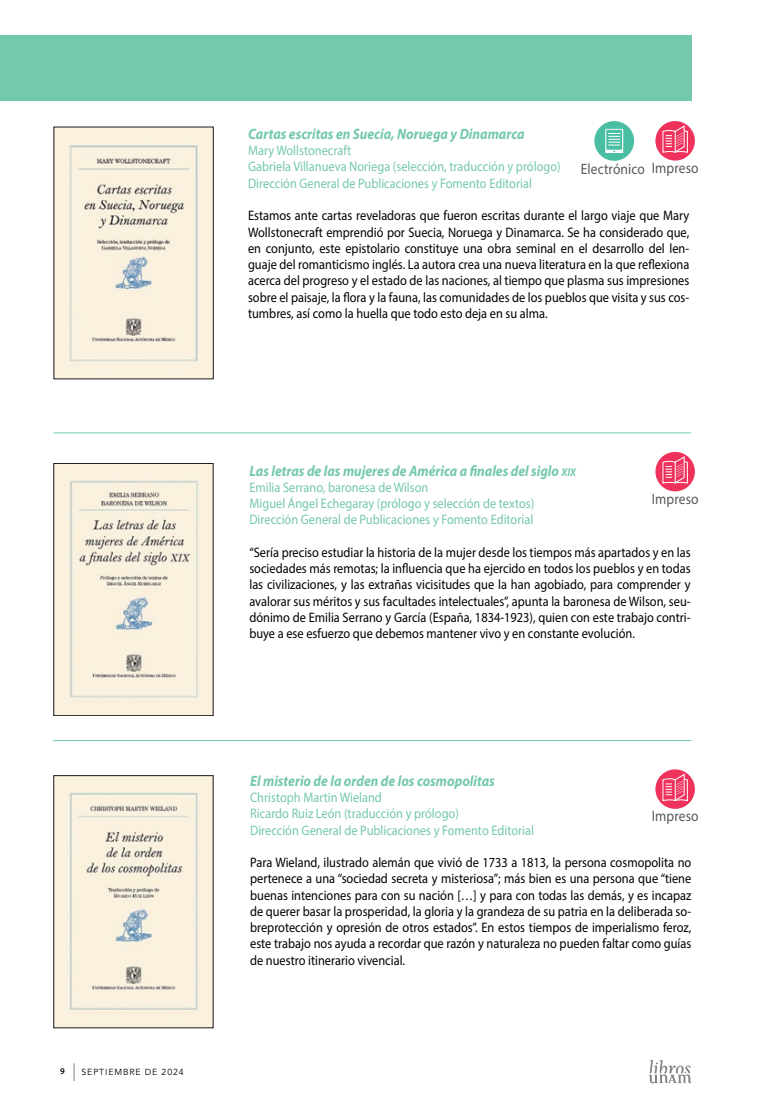
<style>
.page{position:relative;width:780px;height:1117px;background:#fff}
.page>*{position:absolute;margin:0;border:0;box-sizing:border-box;transform-origin:0 0}
.t1{font:italic 700 15px "Myriad Pro";color:#74c8ac;scale:.9 1}
.t2{font:15px "Myriad Pro";letter-spacing:.01em;color:#58595b;scale:.9 1}
.t3{font:13.75px/16.2px "Myriad Pro";color:#000;text-align:justify;scale:.9 1}
.t4{font:13.75px/16.2px "Myriad Pro";color:#74c8ac;scale:.9 1}
.t5{font:8.75px "Avenir LT Std";letter-spacing:.1em;color:#000}
.t6{font:600 8.75px "Myriad Pro";color:#000}
.s1{font-size:11.38px}
</style>
<div class="page">
<svg style="left:649px;top:1060px;width:42px;height:23px"></svg>
<svg style="left:74px;top:1063px;width:1px;height:17px"></svg>
<img style="left:56px;top:129px;width:155px;height:248px">
<img style="left:56px;top:465px;width:155px;height:248px">
<img style="left:56px;top:777px;width:155px;height:248px">
<div style="left:0;top:35px;width:691px;height:66px;background:#74c8ac"></div>
<hr style="left:53px;top:740px;width:638px;height:1px;background:#74c8ac">
<hr style="left:54px;top:432px;width:637px;height:1px;background:#74c8ac">
<div style="left:655px;top:452px;width:39px;height:39px;background:#ee325b;border-radius:50%"></div>
<svg style="left:662px;top:455px;width:26px;height:29px"></svg>
<div style="left:655px;top:121px;width:39px;height:39px;background:#ee325b;border-radius:50%"></div>
<svg style="left:662px;top:125px;width:26px;height:28px"></svg>
<div style="left:655px;top:769px;width:39px;height:39px;background:#ee325b;border-radius:50%"></div>
<svg style="left:662px;top:773px;width:26px;height:28px"></svg>
<div style="left:594px;top:121px;width:40px;height:40px;background:#4abea3;border-radius:50%"></div>
<svg style="left:605px;top:129px;width:18px;height:24px"></svg>
<p class="t6" style="left:60px;top:1065px;width:6px">9</p>
<p class="t5" style="left:81px;top:1066px;width:104px">SEPTIEMBRE DE 2024</p>
<p class="t1" style="left:248px;top:124px;width:309px">Cartas escritas en Suecia, Noruega y Dinamarca</p>
<p class="t4" style="left:248px;top:142px;width:349px">Mary Wollstonecraft<br>Gabriela Villanueva Noriega (selección, traducción y prólogo)<br>Dirección General de Publicaciones y Fomento Editorial</p>
<p class="t3" style="left:248px;top:207px;width:492px">Estamos ante cartas reveladoras que fueron escritas durante el largo viaje que Mary Wollstonecraft emprendió por Suecia, Noruega y Dinamarca. Se ha considerado que, en conjunto, este epistolario constituye una obra seminal en el desarrollo del len&shy;guaje del romanticismo inglés. La autora crea una nueva literatura en la que reflexiona acerca del progreso y el estado de las naciones, al tiempo que plasma sus impresiones sobre el paisaje, la flora y la fauna, las comunidades de los pueblos que visita y sus cos&shy;tumbres, así como la huella que todo esto deja en su alma.</p>
<p class="t2" style="left:580px;top:159px;width:132px">Electrónico Impreso</p>
<p class="t1" style="left:249px;top:460px;width:364px">Las letras de las mujeres de América a finales del siglo <span class="s1">xix</span></p>
<p class="t4" style="left:249px;top:479px;width:318px">Emilia Serrano, baronesa de Wilson<br>Miguel Ángel Echegaray (prólogo y selección de textos)<br>Dirección General de Publicaciones y Fomento Editorial</p>
<p class="t3" style="left:249px;top:544px;width:491px">“Sería preciso estudiar la historia de la mujer desde los tiempos más apartados y en las sociedades más remotas; la influencia que ha ejercido en todos los pueblos y en todas las civilizaciones, y las extrañas vicisitudes que la han agobiado, para comprender y avalorar sus méritos y sus facultades intelectuales”, apunta la baronesa de Wilson, seu&shy;dónimo de Emilia Serrano y García (España, 1834-1923), quien con este trabajo contri&shy;buye a ese esfuerzo que debemos mantener vivo y en constante evolución.</p>
<p class="t2" style="left:651px;top:489px;width:54px">Impreso</p>
<p class="t1" style="left:250px;top:770px;width:273px">El misterio de la orden de los cosmopolitas</p>
<p class="t4" style="left:250px;top:789px;width:317px">Christoph Martin Wieland<br>Ricardo Ruiz León (traducción y prólogo)<br>Dirección General de Publicaciones y Fomento Editorial</p>
<p class="t3" style="left:250px;top:854px;width:492px">Para Wieland, ilustrado alemán que vivió de 1733 a 1813, la persona cosmopolita no pertenece a una “sociedad secreta y misteriosa”; más bien es una persona que “tiene buenas intenciones para con su nación […] y para con todas las demás, y es incapaz de querer basar la prosperidad, la gloria y la grandeza de su patria en la deliberada so&shy;breprotección y opresión de otros estados”. En estos tiempos de imperialismo feroz, este trabajo nos ayuda a recordar que razón y naturaleza no pueden faltar como guías de nuestro itinerario vivencial.</p>
<p class="t2" style="left:651px;top:806px;width:54px">Impreso</p>
</div>
